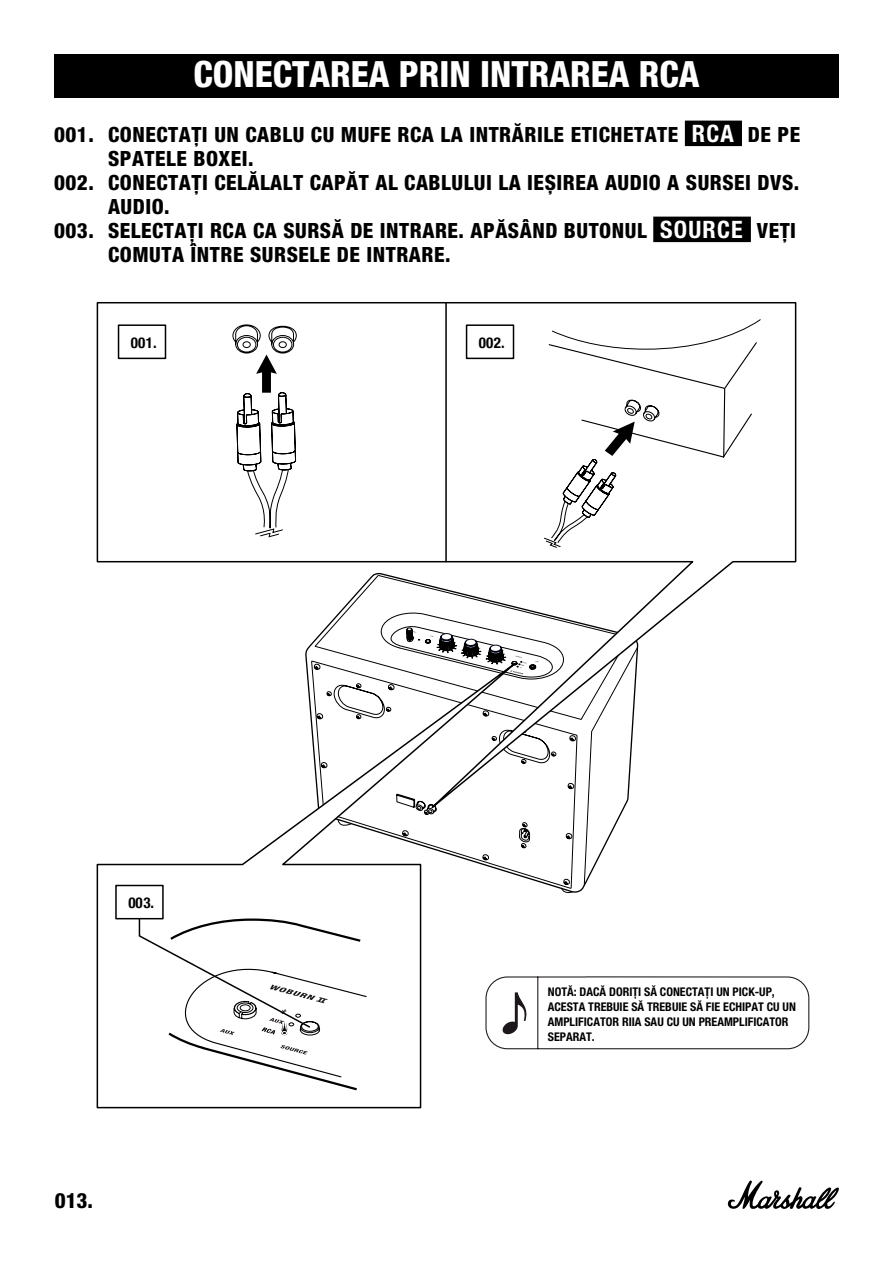
<style>
.page{position:relative;width:893px;height:1263px;background:#fff}
.page>*{position:absolute;margin:0;border:0;box-sizing:border-box;transform-origin:0 0}
.t1{font:800 condensed 36px "Helvetica Neue LT Com";color:#fff}
.t2{font:800 condensed 21px "Helvetica Neue LT Pro";letter-spacing:.025em;color:#000}
.t3{font:800 condensed 21px "Helvetica Neue LT Std";color:#000}
.t4{font:700 condensed 15px "Helvetica Neue";letter-spacing:.02em;color:#000}
.t5{font:700 condensed 12px/15px "Helvetica Neue LT Pro";color:#000}
.s1{font-family:"Helvetica Neue LT Std"}
.s2{font-weight:700;font-size:24px;color:#fff}
</style>
<div class="page">
<svg style="left:727px;top:1180px;width:112px;height:29px"></svg>
<div style="left:54px;top:54px;width:785px;height:44px;background:#000"></div>
<div style="left:685px;top:121px;width:57px;height:25px;background:#000"></div>
<div style="left:653px;top:217px;width:98px;height:25px;background:#000"></div>
<svg style="left:545px;top:976px;width:265px;height:74px"></svg>
<svg style="left:561px;top:887px;width:12px;height:7px"></svg>
<svg style="left:96px;top:302px;width:701px;height:533px"></svg>
<svg style="left:445px;top:302px;width:70px;height:261px"></svg>
<svg style="left:543px;top:236px;width:219px;height:312px"></svg>
<svg style="left:96px;top:640px;width:449px;height:469px"></svg>
<div style="left:115px;top:885px;width:49px;height:34px;border:2px solid #000"></div>
<svg style="left:138px;top:917px;width:230px;height:175px"></svg>
<svg style="left:232px;top:324px;width:65px;height:214px"></svg>
<h1 class="t1" style="left:193px;top:52px;width:508px">CONECTAREA PRIN INTRAREA RCA</h1>
<p class="t2" style="left:54px;top:121px;width:748px"><span class="s1">001.</span> CONECTAȚI UN CABLU CU MUFE RCA LA INTRĂRILE ETICHETATE <span class="s2">RCA</span> DE PE</p>
<p class="t2" style="left:108px;top:145px;width:147px">SPATELE BOXEI.</p>
<p class="t2" style="left:54px;top:169px;width:747px"><span class="s1">002.</span> CONECTAȚI CELĂLALT CAPĂT AL CABLULUI LA IEȘIREA AUDIO A SURSEI DVS.</p>
<p class="t2" style="left:108px;top:193px;width:63px">AUDIO.</p>
<p class="t2" style="left:54px;top:217px;width:744px"><span class="s1">003.</span> SELECTAȚI RCA CA SURSĂ DE INTRARE. APĂSÂND BUTONUL <span class="s2">SOURCE</span> VEȚI</p>
<p class="t2" style="left:108px;top:241px;width:344px">COMUTA ÎNTRE SURSELE DE INTRARE.</p>
<p class="t4" style="left:131px;top:330px;width:27px">001.</p>
<p class="t4" style="left:479px;top:330px;width:27px">002.</p>
<p class="t4" style="left:128px;top:890px;width:27px">003.</p>
<p class="t3" style="left:55px;top:1187px;width:40px">013.</p>
<p class="t5" style="left:548px;top:984px;width:250px">NOTĂ: DACĂ DORIȚI SĂ CONECTAȚI UN PICK-UP, ACESTA TREBUIE SĂ TREBUIE SĂ FIE ECHIPAT CU UN AMPLIFICATOR RIIA SAU CU UN PREAMPLIFICATOR SEPARAT.</p>
</div>
